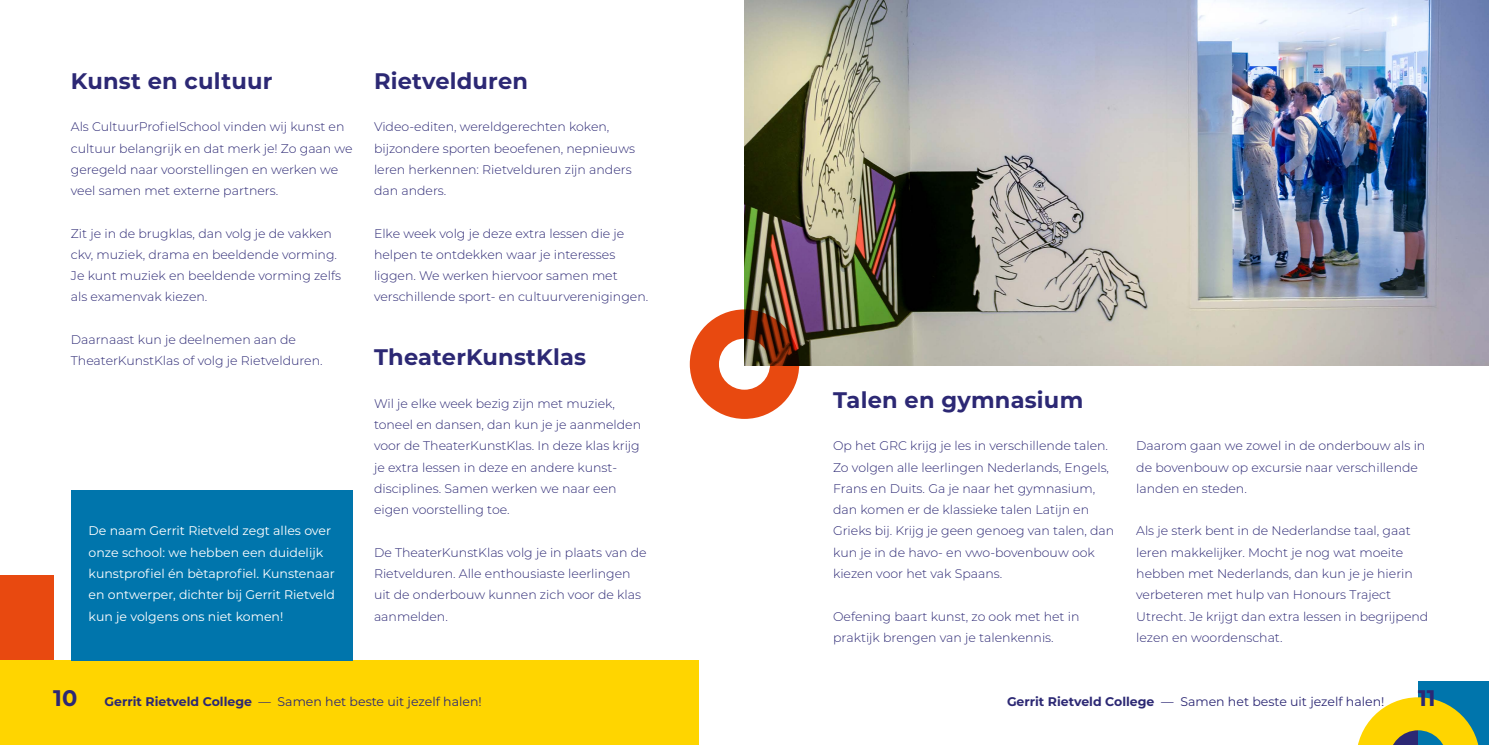
<style>
.page{position:relative;width:1489px;height:745px;background:#fff}
.page>*{position:absolute;margin:0;border:0;box-sizing:border-box;transform-origin:0 0}
.t1{font:700 22.5px "Montserrat";letter-spacing:.01em;color:#2c2874}
.t2{font:300 12.5px/21.2px "Montserrat";color:#2c2874}
.t3{font:12.5px/21.2px "Montserrat";color:#fff}
.t4{font:12.5px "Montserrat";color:#2c2874}
.s1{font-weight:700;font-size:22.5px}
.s2{font-weight:700}
</style>
<div class="page">
<div style="left:0;top:575px;width:54px;height:85px;background:#e84910"></div>
<img style="left:744px;top:0;width:744px;height:365px">
<div style="left:1417px;top:681px;width:71px;height:63px;background:#0075ac"></div>
<svg style="left:1358px;top:696px;width:120px;height:48px"></svg>
<svg style="left:689px;top:309px;width:110px;height:109px"></svg>
<div style="left:0;top:660px;width:698px;height:84px;background:#ffd500"></div>
<div style="left:71px;top:490px;width:282px;height:170px;background:#0075ac"></div>
<h1 class="t1" style="left:71px;top:64px;width:203px">Kunst en cultuur</h1>
<p class="t2" style="left:71px;top:116px;width:283px">Als CultuurProfielSchool vinden wij kunst en cultuur belangrijk en dat merk je! Zo gaan we geregeld naar voorstellingen en werken we veel samen met externe partners.</p>
<p class="t2" style="left:71px;top:222px;width:272px">Zit je in de brugklas, dan volg je de vakken ckv, muziek, drama en beeldende vorming.<br>Je kunt muziek en beeldende vorming zelfs als examenvak kiezen.</p>
<p class="t2" style="left:71px;top:328px;width:253px">Daarnaast kun je deelnemen aan de<br>TheaterKunstKlas of volg je Rietvelduren.</p>
<p class="t3" style="left:89px;top:519px;width:248px">De naam Gerrit Rietveld zegt alles over onze school: we hebben een duidelijk kunstprofiel én bètaprofiel. Kunstenaar en ontwerper, dichter bij Gerrit Rietveld kun je volgens ons niet komen!</p>
<h1 class="t1" style="left:374px;top:64px;width:155px">Rietvelduren</h1>
<p class="t2" style="left:374px;top:116px;width:262px">Video-editen, wereldgerechten koken, bijzondere sporten beoefenen, nepnieuws leren herkennen: Rietvelduren zijn anders dan anders.</p>
<p class="t2" style="left:374px;top:222px;width:276px">Elke week volg je deze extra lessen die je helpen te ontdekken waar je interesses liggen. We werken hiervoor samen met verschillende sport- en cultuurverenigingen.</p>
<h1 class="t1" style="left:374px;top:341px;width:214px">TheaterKunstKlas</h1>
<p class="t2" style="left:374px;top:392px;width:268px">Wil je elke week bezig zijn met muziek, toneel en dansen, dan kun je je aanmelden voor de TheaterKunstKlas. In deze klas krijg je extra lessen in deze en andere kunst&shy;disciplines. Samen werken we naar een eigen voorstelling toe.</p>
<p class="t2" style="left:374px;top:541px;width:274px">De TheaterKunstKlas volg je in plaats van de Rietvelduren. Alle enthousiaste leerlingen uit de onderbouw kunnen zich voor de klas aanmelden.</p>
<h1 class="t1" style="left:833px;top:383px;width:252px">Talen en gymnasium</h1>
<p class="t2" style="left:833px;top:434px;width:283px">Op het GRC krijg je les in verschillende talen.<br>Zo volgen alle leerlingen Nederlands, Engels, Frans en Duits. Ga je naar het gymnasium, dan komen er de klassieke talen Latijn en Grieks bij. Krijg je geen genoeg van talen, dan kun je in de havo- en vwo-bovenbouw ook kiezen voor het vak Spaans.</p>
<p class="t2" style="left:833px;top:604px;width:248px">Oefening baart kunst, zo ook met het in praktijk brengen van je talenkennis.</p>
<p class="t2" style="left:1136px;top:434px;width:290px">Daarom gaan we zowel in de onderbouw als in de bovenbouw op excursie naar verschillende landen en steden.</p>
<p class="t2" style="left:1136px;top:519px;width:293px">Als je sterk bent in de Nederlandse taal, gaat leren makkelijker. Mocht je nog wat moeite hebben met Nederlands, dan kun je je hierin verbeteren met hulp van Honours Traject Utrecht. Je krijgt dan extra lessen in begrijpend lezen en woordenschat.</p>
<p class="t4" style="left:53px;top:692px;width:430px"><span class="s1">10</span> <span class="s2">Gerrit Rietveld College</span> — Samen het beste uit jezelf halen!</p>
<p class="t4" style="left:1006px;top:692px;width:379px"><span class="s2">Gerrit Rietveld College</span> — Samen het beste uit jezelf halen!</p>
<h1 class="t1" style="left:1417px;top:681px;width:19px">11</h1>
</div>
